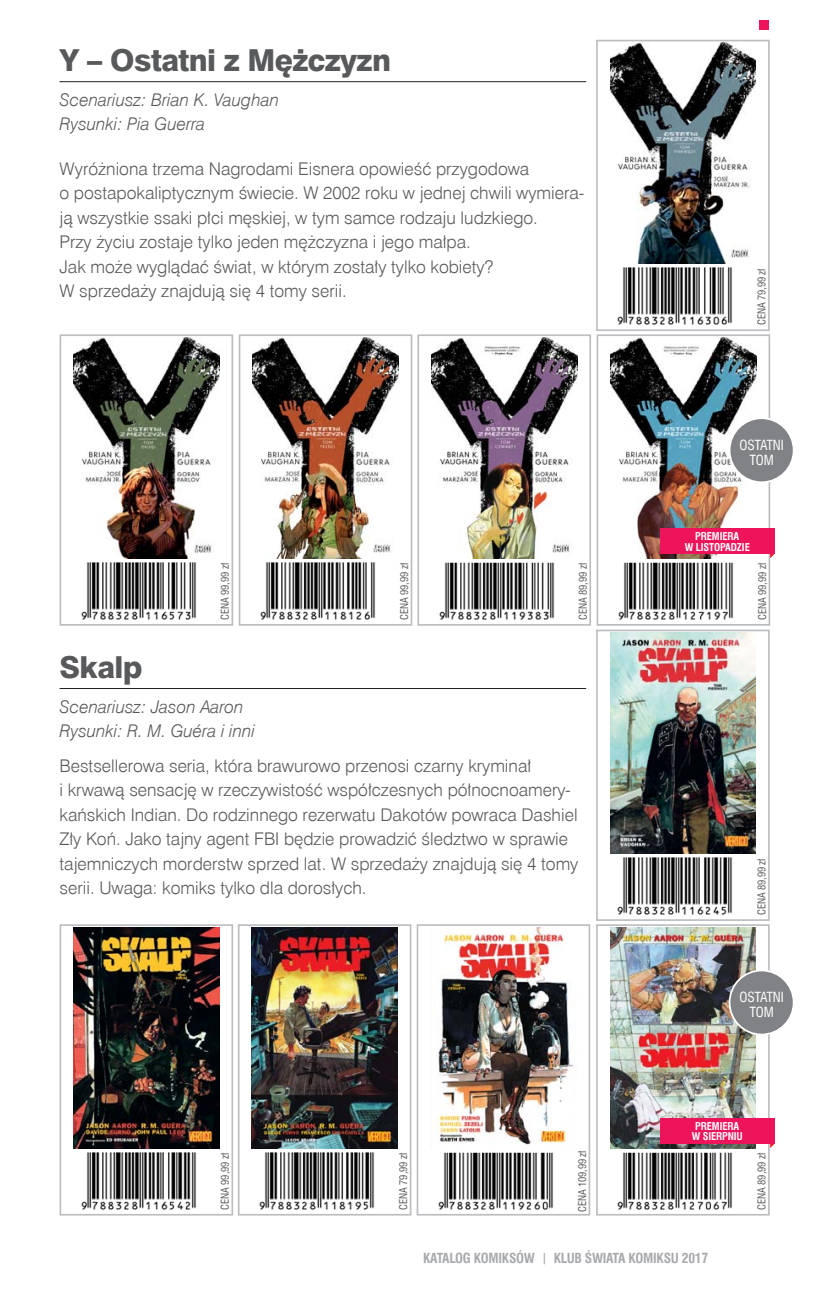
<style>
.page{position:relative;width:819px;height:1290px;background:#fff}
.page>*{position:absolute;margin:0;border:0;box-sizing:border-box;transform-origin:0 0}
.t1{font:30.28px "Swis 721 Hv EU";letter-spacing:-.02em;color:#58595b}
.t2{font:17.5px/24.5px "Swis 721 Lt EU";color:#58595b}
.t3{font:italic 17.5px/24.5px "Swis 721 Lt EU";color:#58595b}
.t4{font:700 13.65px "Swis 721 Cn EU";letter-spacing:-.02em;color:#a7a9ac}
.t5{font:13.65px/14.9px "Swis 721 Cn EU";letter-spacing:-.01em;color:#fff;text-align:center}
.t6{font:10.5px "Swis 721 Cn EU";letter-spacing:-.01em;color:#58595b}
.t7{font:700 10.5px/10.5px "Swis 721 Cn EU";letter-spacing:-.01em;color:#fff;text-align:center}
.s1{font-family:"Craft Gothic";font-weight:400}
</style>
<div class="page">
<div style="left:759px;top:20px;width:10px;height:10px;background:#ed145b"></div>
<div style="left:238px;top:924px;width:173px;height:291px;border:2px solid #bbbdc0"></div>
<div style="left:416px;top:924px;width:174px;height:291px;border:2px solid #bbbdc0"></div>
<div style="left:596px;top:924px;width:173px;height:291px;border:2px solid #bbbdc0"></div>
<img style="left:252px;top:927px;width:145px;height:221px">
<img style="left:430px;top:927px;width:143px;height:218px">
<img style="left:610px;top:927px;width:145px;height:221px">
<img style="left:259px;top:1152px;width:116px;height:58px">
<img style="left:438px;top:1152px;width:116px;height:58px">
<img style="left:617px;top:1152px;width:116px;height:58px">
<div style="left:596px;top:630px;width:173px;height:291px;border:2px solid #bbbdc0"></div>
<div style="left:60px;top:924px;width:173px;height:291px;border:2px solid #bbbdc0"></div>
<img style="left:610px;top:633px;width:145px;height:220px">
<img style="left:617px;top:857px;width:116px;height:58px">
<img style="left:73px;top:927px;width:146px;height:221px">
<img style="left:81px;top:1152px;width:116px;height:58px">
<hr style="left:60px;top:688px;width:526px;height:1px;background:#231f20">
<div style="left:596px;top:40px;width:173px;height:291px;border:2px solid #bbbdc0"></div>
<div style="left:60px;top:334px;width:173px;height:292px;border:2px solid #bbbdc0"></div>
<div style="left:417px;top:334px;width:174px;height:292px;border:2px solid #bbbdc0"></div>
<div style="left:239px;top:334px;width:173px;height:292px;border:2px solid #bbbdc0"></div>
<div style="left:596px;top:334px;width:174px;height:292px;border:2px solid #bbbdc0"></div>
<img style="left:610px;top:43px;width:145px;height:221px">
<img style="left:617px;top:267px;width:116px;height:58px">
<img style="left:73px;top:337px;width:146px;height:221px">
<img style="left:431px;top:337px;width:146px;height:221px">
<img style="left:252px;top:337px;width:146px;height:221px">
<img style="left:610px;top:337px;width:146px;height:221px">
<img style="left:81px;top:562px;width:116px;height:58px">
<img style="left:439px;top:562px;width:116px;height:58px">
<img style="left:260px;top:562px;width:116px;height:58px">
<img style="left:618px;top:562px;width:116px;height:58px">
<hr style="left:60px;top:81px;width:526px;height:1px;background:#231f20">
<svg style="left:770px;top:554px;width:4px;height:4px"></svg>
<div style="left:660px;top:529px;width:114px;height:25px;background:#ed145b"></div>
<div style="left:660px;top:1118px;width:114px;height:26px;background:#ed145b"></div>
<div style="left:729px;top:418px;width:64px;height:64px;background:#808285;border-radius:50%"></div>
<div style="left:728px;top:417px;width:66px;height:66px;border:2px solid #fff;border-radius:50%"></div>
<div style="left:729px;top:970px;width:64px;height:64px;background:#808285;border-radius:50%"></div>
<div style="left:728px;top:969px;width:66px;height:66px;border:2px solid #fff;border-radius:50%"></div>
<h1 class="t1" style="left:60px;top:42px;width:333px">Y – Ostatni z Mężczyzn</h1>
<p class="t3" style="left:60px;top:87px;width:221px">Scenariusz: Brian K. Vaughan<br>Rysunki: Pia Guerra</p>
<p class="t2" style="left:60px;top:156px;width:526px">Wyróżniona trzema Nagrodami Eisnera opowieść przygodowa<br>o postapokaliptycznym świecie. W 2002 roku w jednej chwili wymiera&shy;ją wszystkie ssaki płci męskiej, w tym samce rodzaju ludzkiego.<br>Przy życiu zostaje tylko jeden mężczyzna i jego małpa.<br>Jak może wyglądać świat, w którym zostały tylko kobiety?<br>W sprzedaży znajdują się 4 tomy serii.</p>
<p class="t6" style="left:755px;top:325px;width:58px;rotate:-90deg">CENA 79,99 zł</p>
<p class="t5" style="left:739px;top:437px;width:46px">OSTATNI<br>TOM</p>
<p class="t7" style="left:684px;top:531px;width:67px">PREMIERA<br>W LISTOPADZIE</p>
<p class="t6" style="left:219px;top:620px;width:58px;rotate:-90deg">CENA 99,99 zł</p>
<p class="t6" style="left:576px;top:620px;width:58px;rotate:-90deg">CENA 89,99 zł</p>
<p class="t6" style="left:398px;top:620px;width:58px;rotate:-90deg">CENA 99,99 zł</p>
<p class="t6" style="left:755px;top:620px;width:58px;rotate:-90deg">CENA 99,99 zł</p>
<h1 class="t1" style="left:60px;top:649px;width:84px">Skalp</h1>
<p class="t3" style="left:60px;top:694px;width:197px">Scenariusz: Jason Aaron<br>Rysunki: R. M. Guéra i inni</p>
<p class="t2" style="left:60px;top:753px;width:520px">Bestsellerowa seria, która brawurowo przenosi czarny kryminał<br>i krwawą sensację w rzeczywistość współczesnych północnoamery&shy;kańskich Indian. Do rodzinnego rezerwatu Dakotów powraca Dashiel Zły Koń. Jako tajny agent FBI będzie prowadzić śledztwo w sprawie tajemniczych morderstw sprzed lat. W sprzedaży znajdują się 4 tomy serii. Uwaga: komiks tylko dla dorosłych.</p>
<p class="t6" style="left:755px;top:915px;width:58px;rotate:-90deg">CENA 89,99 zł</p>
<p class="t5" style="left:739px;top:990px;width:46px">OSTATNI<br>TOM</p>
<p class="t7" style="left:691px;top:1121px;width:53px">PREMIERA<br>W SIERPNIU</p>
<p class="t6" style="left:219px;top:1210px;width:58px;rotate:-90deg">CENA 99,99 zł</p>
<p class="t6" style="left:397px;top:1210px;width:58px;rotate:-90deg">CENA 79,99 zł</p>
<p class="t6" style="left:576px;top:1212px;width:63px;rotate:-90deg">CENA 109,99 zł</p>
<p class="t6" style="left:755px;top:1210px;width:58px;rotate:-90deg">CENA 89,99 zł</p>
<p class="t4" style="left:423px;top:1250px;width:286px">KATALOG KOMIKSÓW <span class="s1">|</span> KLUB ŚWIATA KOMIKSU 2017</p>
</div>
